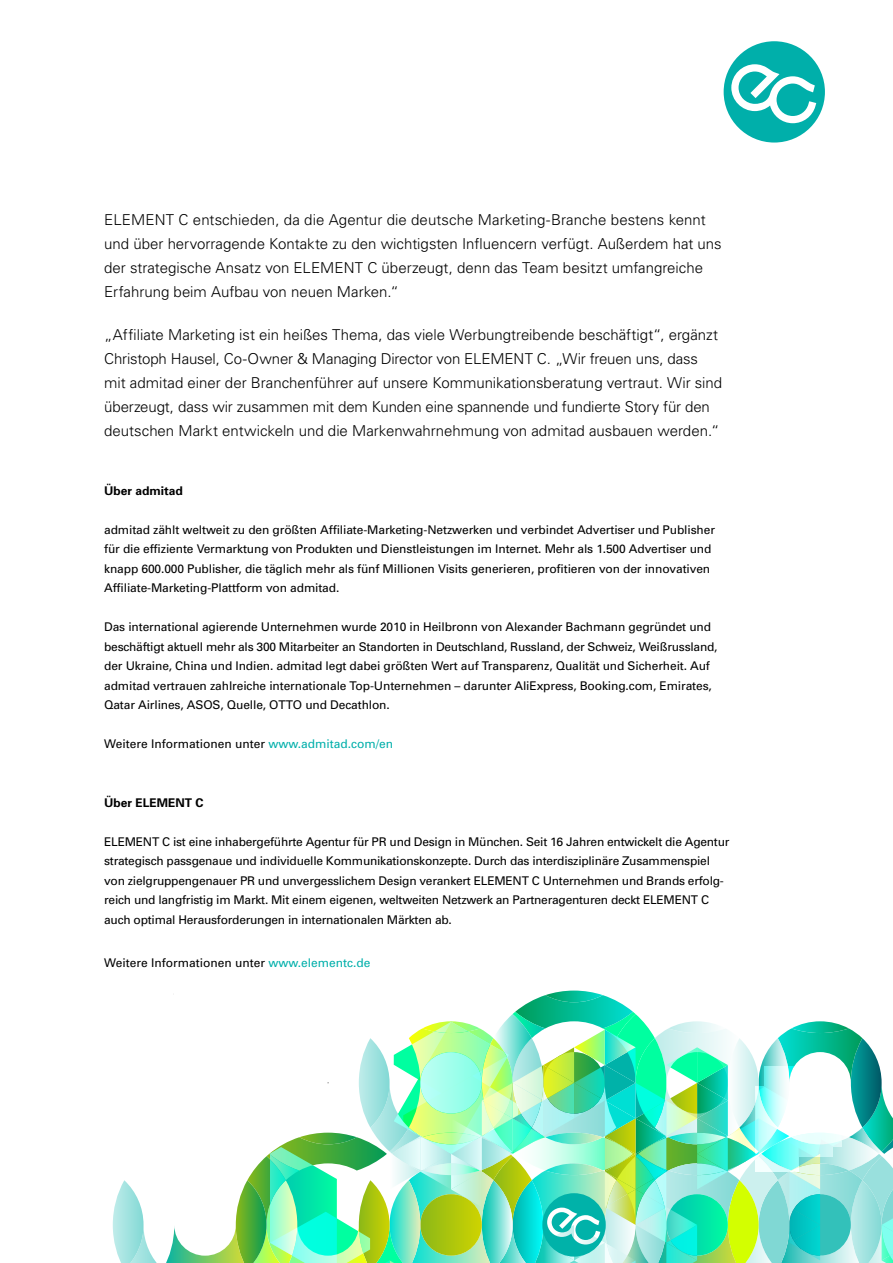
<style>
.page{position:relative;width:893px;height:1263px;background:#fff}
.page>*{position:absolute;margin:0;border:0;box-sizing:border-box;transform-origin:0 0}
.t1{font:300 15px/24px "Univers";color:#000}
.t2{font:12px/19.5px "Univers";letter-spacing:-.01em;color:#000}
.t3{font:700 12px "Univers";color:#000}
.s1{color:#00afaa}
</style>
<div class="page">
<img style="left:113px;top:990px;width:780px;height:273px">
<svg style="left:724px;top:41px;width:101px;height:102px"></svg>
<p class="t1" style="left:104px;top:207px;width:619px">ELEMENT C entschieden, da die Agentur die deutsche Marketing-Branche bestens kennt und über hervorragende Kontakte zu den wichtigsten Influencern verfügt. Außerdem hat uns der strategische Ansatz von ELEMENT C überzeugt, denn das Team besitzt umfangreiche Erfahrung beim Aufbau von neuen Marken.“</p>
<p class="t1" style="left:104px;top:322px;width:620px">„Affiliate Marketing ist ein heißes Thema, das viele Werbungtreibende beschäftigt“, ergänzt Christoph Hausel, Co-Owner &amp; Managing Director von ELEMENT C. „Wir freuen uns, dass mit admitad einer der Branchenführer auf unsere Kommunikationsberatung vertraut. Wir sind überzeugt, dass wir zusammen mit dem Kunden eine spannende und fundierte Story für den deutschen Markt entwickeln und die Markenwahrnehmung von admitad ausbauen werden.“</p>
<p class="t3" style="left:104px;top:483px;width:80px">Über admitad</p>
<p class="t2" style="left:104px;top:520px;width:612px">admitad zählt weltweit zu den größten Affiliate-Marketing-Netzwerken und verbindet Advertiser und Publisher für die effiziente Vermarktung von Produkten und Dienstleistungen im Internet. Mehr als 1.500 Advertiser und knapp 600.000 Publisher, die täglich mehr als fünf Millionen Visits generieren, profitieren von der innovativen Affiliate-Marketing-Plattform von admitad.</p>
<p class="t2" style="left:104px;top:617px;width:615px">Das international agierende Unternehmen wurde 2010 in Heilbronn von Alexander Bachmann gegründet und beschäftigt aktuell mehr als 300 Mitarbeiter an Standorten in Deutschland, Russland, der Schweiz, Weißrussland, der Ukraine, China und Indien. admitad legt dabei größten Wert auf Transparenz, Qualität und Sicherheit. Auf admitad vertrauen zahlreiche internationale Top-Unternehmen – darunter AliExpress, Booking.com, Emirates, Qatar Airlines, ASOS, Quelle, OTTO und Decathlon.</p>
<p class="t2" style="left:104px;top:734px;width:290px">Weitere Informationen unter <span class="s1">www.admitad.com/en</span></p>
<p class="t3" style="left:104px;top:795px;width:101px">Über ELEMENT C</p>
<p class="t2" style="left:104px;top:832px;width:627px">ELEMENT C ist eine inhabergeführte Agentur für PR und Design in München. Seit 16 Jahren entwickelt die Agentur strategisch passgenaue und individuelle Kommunikationskonzepte. Durch das interdisziplinäre Zusammenspiel von zielgruppengenauer PR und unvergesslichem Design verankert ELEMENT C Unternehmen und Brands erfolg&shy;reich und langfristig im Markt. Mit einem eigenen, weltweiten Netzwerk an Partneragenturen deckt ELEMENT C auch optimal Herausforderungen in internationalen Märkten ab.</p>
<p class="t2" style="left:104px;top:953px;width:268px">Weitere Informationen unter <span class="s1">www.elementc.de</span></p>
</div>
